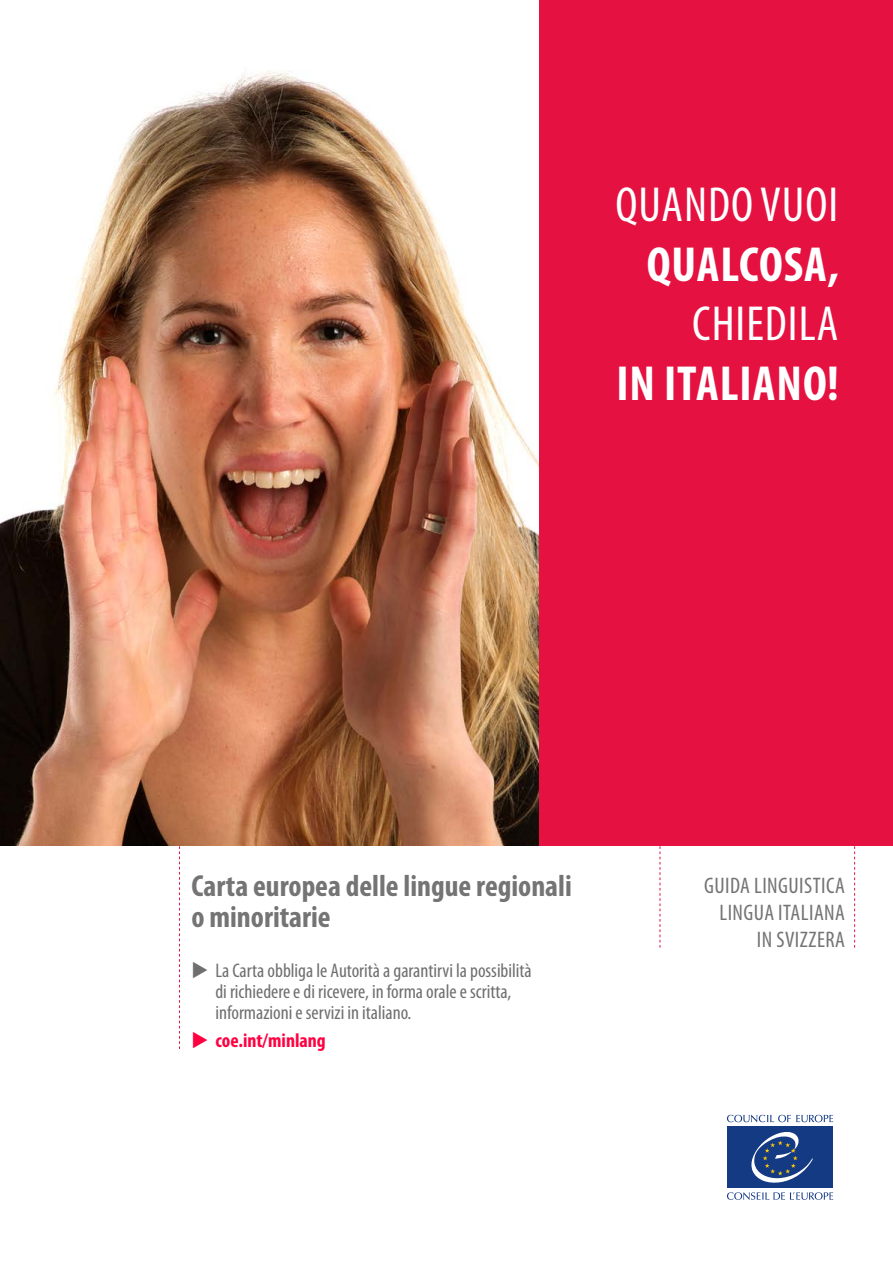
<style>
.page{position:relative;width:893px;height:1263px;background:#fff}
.page>*{position:absolute;margin:0;border:0;box-sizing:border-box;transform-origin:0 0}
.t1{font:700 condensed 49.5px "Myriad Pro";letter-spacing:.02em;color:#fff}
.t2{font:condensed 49.5px "Myriad Pro";letter-spacing:.02em;color:#fff}
.t3{font:700 condensed 30.45px/31.7px "Myriad Pro";color:#757474}
.t4{font:condensed 22.65px/27.2px "Myriad Pro";letter-spacing:.02em;color:#757474;text-align:right}
.t5{font:condensed 19.8px/20.9px "Myriad Pro";color:#706f6f}
.t6{font:700 condensed 19.8px "Myriad Pro";color:#ff0041}
</style>
<div class="page">
<img style="left:0;top:35px;width:540px;height:810px">
<div style="left:540px;top:0;width:353px;height:845px;background:#e51241"></div>
<svg style="left:854px;top:846px;width:1px;height:102px"></svg>
<svg style="left:660px;top:846px;width:1px;height:102px"></svg>
<svg style="left:179px;top:846px;width:1px;height:203px"></svg>
<svg style="left:727px;top:1115px;width:106px;height:7px"></svg>
<svg style="left:727px;top:1192px;width:106px;height:8px"></svg>
<div style="left:727px;top:1126px;width:106px;height:62px;background:#143a84"></div>
<svg style="left:751px;top:1132px;width:62px;height:51px"></svg>
<h1 class="t2" style="left:615px;top:175px;width:225px">QUANDO VUOI</h1>
<h1 class="t1" style="left:647px;top:233px;width:194px">QUALCOSA,</h1>
<h1 class="t2" style="left:692px;top:294px;width:148px">CHIEDILA</h1>
<h1 class="t1" style="left:616px;top:352px;width:224px">IN ITALIANO!</h1>
<h2 class="t3" style="left:191px;top:869px;width:382px">Carta europea delle lingue regionali o minoritarie</h2>
<p class="t5" style="left:215px;top:960px;width:318px">La Carta obbliga le Autorità a garantirvi la possibilità di richiedere e di ricevere, in forma orale e scritta, informazioni e servizi in italiano.</p>
<p class="t6" style="left:215px;top:1028px;width:112px">coe.int/minlang</p>
<p class="t4" style="left:704px;top:872px;width:142px">GUIDA LINGUISTICA<br>LINGUA ITALIANA<br>IN SVIZZERA</p>
</div>
